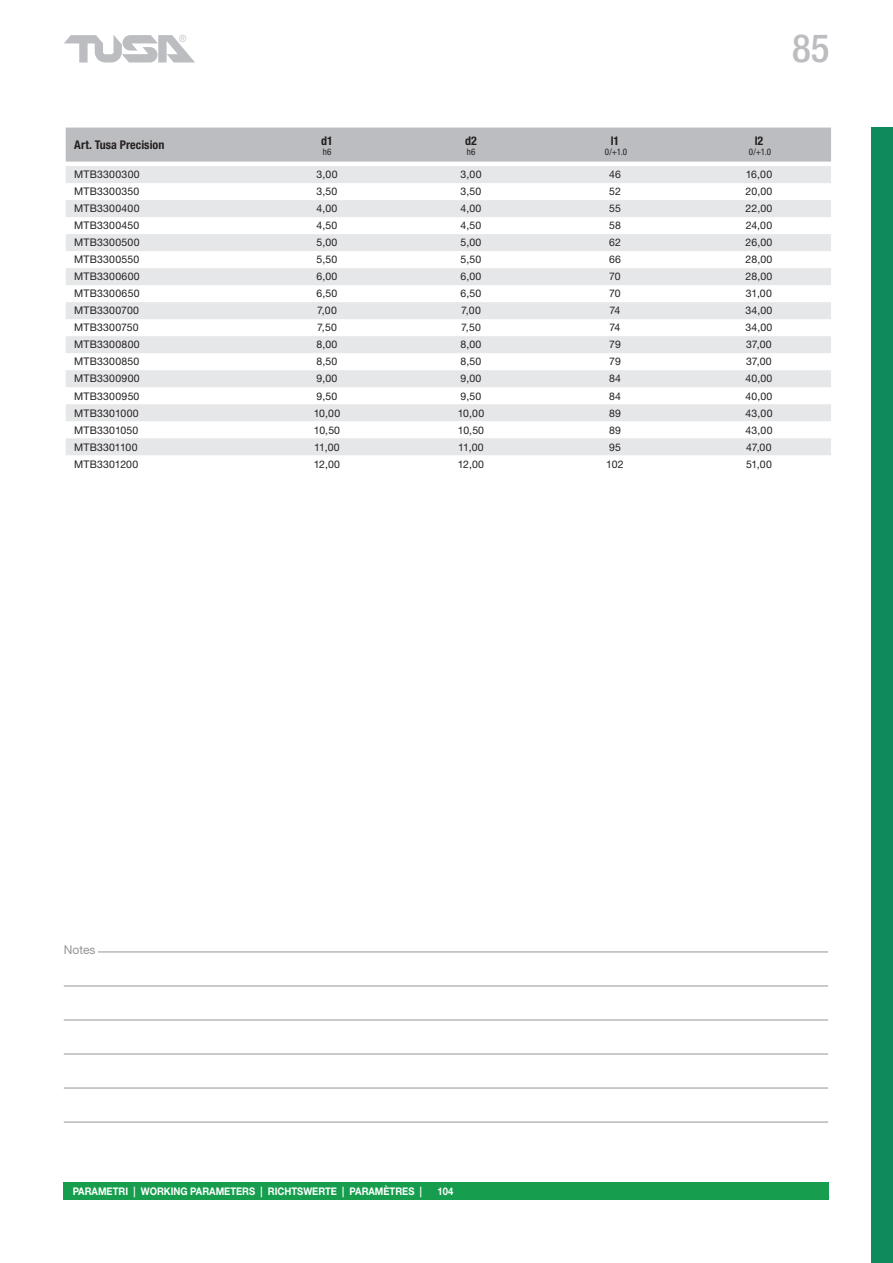
<style>
.page{position:relative;width:893px;height:1263px;background:#fff}
.page>*{position:absolute;margin:0;border:0;box-sizing:border-box;transform-origin:0 0}
.t1{font:500 condensed 39px "Helvetica Neue LT Std";color:#bcbdc0}
.t2{font:700 condensed 12px "Helvetica Neue LT Std";letter-spacing:.005em;color:#231f20}
.t3{font:12px "Helvetica Neue LT Std";color:#939598}
.t4{font:10.5px "Helvetica Neue LT Std";letter-spacing:.02em;color:#231f20}
.t5{font:700 10.5px "Helvetica Neue LT Std";color:#fff;scale:.9 1}
.t6{font:300 10.05px "Helvetica Neue LT Std";color:#bcbdc0;scale:.9 1}
.t7{font:condensed 9px "Helvetica Neue LT Std";color:#231f20}
</style>
<div class="page">
<svg style="left:64px;top:35px;width:131px;height:28px"></svg>
<div style="left:872px;top:128px;width:21px;height:1135px;background:#0e8b5c"></div>
<div style="left:65px;top:128px;width:766px;height:34px;background:#bcbdc0"></div>
<svg style="left:66px;top:166px;width:765px;height:289px;fill:#e8e9ea"></svg>
<div style="left:64px;top:1182px;width:765px;height:18px;background:#169e4e"></div>
<hr style="left:64px;top:952px;width:764px;height:1px;background:#939598">
<hr style="left:64px;top:986px;width:764px;height:1px;background:#939598">
<hr style="left:64px;top:1020px;width:764px;height:1px;background:#939598">
<hr style="left:64px;top:1054px;width:764px;height:1px;background:#939598">
<hr style="left:64px;top:1088px;width:764px;height:1px;background:#939598">
<hr style="left:64px;top:1122px;width:764px;height:1px;background:#939598">
<div style="left:64px;top:946px;width:34px;height:17px;background:#fff"></div>
<p class="t6" style="left:179px;top:33px;width:10px">®</p>
<h1 class="t1" style="left:792px;top:25px;width:39px">85</h1>
<p class="t2" style="left:74px;top:137px;width:92px">Art. Tusa Precision</p>
<p class="t2" style="left:321px;top:133px;width:13px">d1</p>
<p class="t2" style="left:465px;top:133px;width:13px">d2</p>
<p class="t2" style="left:611px;top:133px;width:10px">l1</p>
<p class="t2" style="left:755px;top:133px;width:10px">l2</p>
<p class="t7" style="left:323px;top:147px;width:10px">h6</p>
<p class="t7" style="left:467px;top:147px;width:10px">h6</p>
<p class="t7" style="left:605px;top:147px;width:24px">0/+1.0</p>
<p class="t7" style="left:749px;top:147px;width:24px">0/+1.0</p>
<p class="t4" style="left:74px;top:168px;width:67px">MTB3300300</p>
<p class="t4" style="left:317px;top:168px;width:22px">3,00</p>
<p class="t4" style="left:461px;top:168px;width:22px">3,00</p>
<p class="t4" style="left:609px;top:168px;width:13px">46</p>
<p class="t4" style="left:746px;top:168px;width:28px">16,00</p>
<p class="t4" style="left:74px;top:185px;width:67px">MTB3300350</p>
<p class="t4" style="left:317px;top:185px;width:22px">3,50</p>
<p class="t4" style="left:461px;top:185px;width:22px">3,50</p>
<p class="t4" style="left:609px;top:185px;width:13px">52</p>
<p class="t4" style="left:746px;top:185px;width:28px">20,00</p>
<p class="t4" style="left:74px;top:202px;width:67px">MTB3300400</p>
<p class="t4" style="left:317px;top:202px;width:22px">4,00</p>
<p class="t4" style="left:461px;top:202px;width:22px">4,00</p>
<p class="t4" style="left:609px;top:202px;width:13px">55</p>
<p class="t4" style="left:746px;top:202px;width:28px">22,00</p>
<p class="t4" style="left:74px;top:219px;width:67px">MTB3300450</p>
<p class="t4" style="left:317px;top:219px;width:22px">4,50</p>
<p class="t4" style="left:461px;top:219px;width:22px">4,50</p>
<p class="t4" style="left:609px;top:219px;width:13px">58</p>
<p class="t4" style="left:746px;top:219px;width:28px">24,00</p>
<p class="t4" style="left:74px;top:236px;width:67px">MTB3300500</p>
<p class="t4" style="left:317px;top:236px;width:22px">5,00</p>
<p class="t4" style="left:461px;top:236px;width:22px">5,00</p>
<p class="t4" style="left:609px;top:236px;width:13px">62</p>
<p class="t4" style="left:746px;top:236px;width:28px">26,00</p>
<p class="t4" style="left:74px;top:253px;width:67px">MTB3300550</p>
<p class="t4" style="left:317px;top:253px;width:22px">5,50</p>
<p class="t4" style="left:461px;top:253px;width:22px">5,50</p>
<p class="t4" style="left:609px;top:253px;width:13px">66</p>
<p class="t4" style="left:746px;top:253px;width:28px">28,00</p>
<p class="t4" style="left:74px;top:270px;width:67px">MTB3300600</p>
<p class="t4" style="left:316px;top:270px;width:22px">6,00</p>
<p class="t4" style="left:460px;top:270px;width:22px">6,00</p>
<p class="t4" style="left:609px;top:270px;width:13px">70</p>
<p class="t4" style="left:746px;top:270px;width:28px">28,00</p>
<p class="t4" style="left:74px;top:287px;width:67px">MTB3300650</p>
<p class="t4" style="left:317px;top:287px;width:22px">6,50</p>
<p class="t4" style="left:461px;top:287px;width:22px">6,50</p>
<p class="t4" style="left:609px;top:287px;width:13px">70</p>
<p class="t4" style="left:746px;top:287px;width:28px">31,00</p>
<p class="t4" style="left:74px;top:304px;width:66px">MTB3300700</p>
<p class="t4" style="left:317px;top:304px;width:21px">7,00</p>
<p class="t4" style="left:461px;top:304px;width:21px">7,00</p>
<p class="t4" style="left:609px;top:304px;width:12px">74</p>
<p class="t4" style="left:745px;top:304px;width:28px">34,00</p>
<p class="t4" style="left:74px;top:321px;width:66px">MTB3300750</p>
<p class="t4" style="left:317px;top:321px;width:21px">7,50</p>
<p class="t4" style="left:461px;top:321px;width:21px">7,50</p>
<p class="t4" style="left:609px;top:321px;width:12px">74</p>
<p class="t4" style="left:745px;top:321px;width:28px">34,00</p>
<p class="t4" style="left:74px;top:338px;width:67px">MTB3300800</p>
<p class="t4" style="left:316px;top:338px;width:22px">8,00</p>
<p class="t4" style="left:460px;top:338px;width:22px">8,00</p>
<p class="t4" style="left:609px;top:338px;width:13px">79</p>
<p class="t4" style="left:746px;top:338px;width:27px">37,00</p>
<p class="t4" style="left:74px;top:355px;width:67px">MTB3300850</p>
<p class="t4" style="left:317px;top:355px;width:22px">8,50</p>
<p class="t4" style="left:461px;top:355px;width:22px">8,50</p>
<p class="t4" style="left:609px;top:355px;width:13px">79</p>
<p class="t4" style="left:746px;top:355px;width:27px">37,00</p>
<p class="t4" style="left:74px;top:372px;width:67px">MTB3300900</p>
<p class="t4" style="left:317px;top:372px;width:22px">9,00</p>
<p class="t4" style="left:461px;top:372px;width:22px">9,00</p>
<p class="t4" style="left:609px;top:372px;width:13px">84</p>
<p class="t4" style="left:745px;top:372px;width:28px">40,00</p>
<p class="t4" style="left:74px;top:389px;width:67px">MTB3300950</p>
<p class="t4" style="left:317px;top:389px;width:22px">9,50</p>
<p class="t4" style="left:461px;top:389px;width:22px">9,50</p>
<p class="t4" style="left:609px;top:389px;width:13px">84</p>
<p class="t4" style="left:745px;top:389px;width:28px">40,00</p>
<p class="t4" style="left:74px;top:406px;width:66px">MTB3301000</p>
<p class="t4" style="left:314px;top:406px;width:28px">10,00</p>
<p class="t4" style="left:458px;top:406px;width:28px">10,00</p>
<p class="t4" style="left:609px;top:406px;width:13px">89</p>
<p class="t4" style="left:745px;top:406px;width:29px">43,00</p>
<p class="t4" style="left:74px;top:423px;width:66px">MTB3301050</p>
<p class="t4" style="left:314px;top:423px;width:28px">10,50</p>
<p class="t4" style="left:458px;top:423px;width:28px">10,50</p>
<p class="t4" style="left:609px;top:423px;width:13px">89</p>
<p class="t4" style="left:745px;top:423px;width:29px">43,00</p>
<p class="t4" style="left:74px;top:440px;width:65px">MTB3301100</p>
<p class="t4" style="left:314px;top:440px;width:27px">11,00</p>
<p class="t4" style="left:458px;top:440px;width:27px">11,00</p>
<p class="t4" style="left:609px;top:440px;width:13px">95</p>
<p class="t4" style="left:746px;top:440px;width:27px">47,00</p>
<p class="t4" style="left:74px;top:458px;width:66px">MTB3301200</p>
<p class="t4" style="left:314px;top:458px;width:28px">12,00</p>
<p class="t4" style="left:458px;top:458px;width:28px">12,00</p>
<p class="t4" style="left:606px;top:458px;width:19px">102</p>
<p class="t4" style="left:746px;top:458px;width:27px">51,00</p>
<p class="t3" style="left:64px;top:943px;width:33px">Notes</p>
<p class="t5" style="left:73px;top:1185px;width:389px">PARAMETRI | WORKING PARAMETERS | RICHTSWERTE | PARAMÈTRES |</p>
<p class="t5" style="left:438px;top:1185px;width:19px">104</p>
</div>
